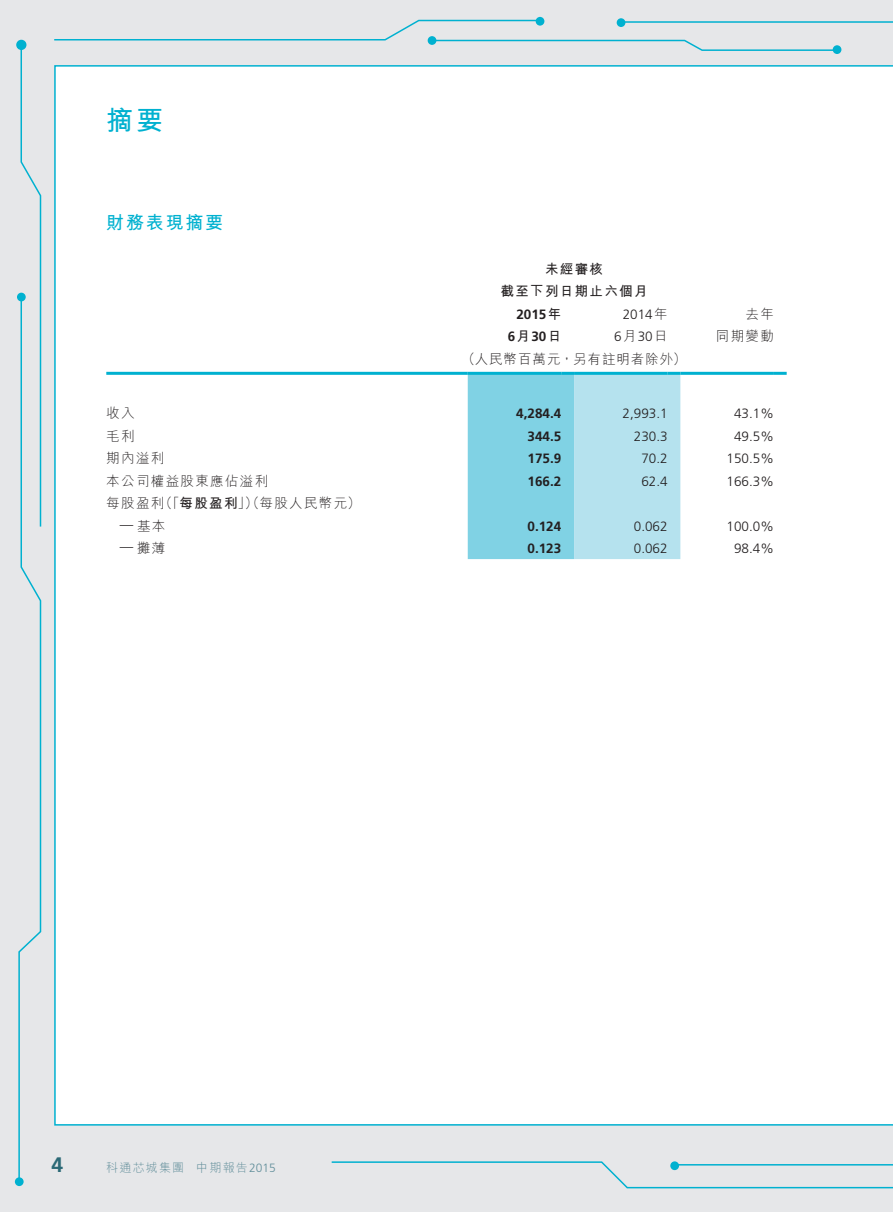
<style>
.page{position:relative;width:893px;height:1212px;background:#e6e7e9}
.page>*{position:absolute;margin:0;border:0;box-sizing:border-box;transform-origin:0 0}
.t1{font:700 27px "M Hei HK";color:#00b1d0}
.t2{font:700 21px "Frutiger LT Std";color:#2b6976}
.t3{font:700 18px "M Hei HK";letter-spacing:.1em;color:#00b1d0}
.t4{font:300 13.5px/22.5px "Frutiger LT Std";color:#231f20;text-align:right}
.t5{font:300 13.5px/22.5px "M Hei HK";letter-spacing:.1em;color:#231f20;text-align:right}
.t6{font:700 13.5px/22.5px "Frutiger LT Std";color:#231f20;text-align:right}
.t7{font:300 13.5px "M Hei HK";letter-spacing:.07em;color:#231f20}
.t8{font:700 13.5px/22.5px "M Hei HK";letter-spacing:.1em;color:#231f20;text-align:center}
.t9{font:300 12px "M Hei HK";letter-spacing:.1em;color:#618e9a}
.s1{font-family:"M Hei HK"}
.s2{font-weight:700}
.s3{font-family:"Frutiger LT Std"}
</style>
<div class="page">
<div style="left:54px;top:65px;width:839px;height:1060px;background:#fff"></div>
<svg style="left:54px;top:19px;width:780px;height:32px"></svg>
<div style="left:428px;top:36px;width:8px;height:9px;background:#00b1d0;border-radius:50%"></div>
<div style="left:536px;top:17px;width:8px;height:9px;background:#00b1d0;border-radius:50%"></div>
<div style="left:617px;top:18px;width:8px;height:9px;background:#00b1d0;border-radius:50%"></div>
<div style="left:833px;top:45px;width:8px;height:9px;background:#00b1d0;border-radius:50%"></div>
<hr style="left:621px;top:21px;width:272px;height:2px;background:#00b1d0">
<svg style="left:18px;top:39px;width:24px;height:1138px"></svg>
<div style="left:17px;top:40px;width:9px;height:9px;background:#00b1d0;border-radius:50%"></div>
<div style="left:16px;top:40px;width:10px;height:10px;border:2px solid #00b1d0;border-radius:50%"></div>
<div style="left:17px;top:293px;width:9px;height:8px;background:#00b1d0;border-radius:50%"></div>
<div style="left:15px;top:1177px;width:9px;height:9px;background:#00b1d0;border-radius:50%"></div>
<svg style="left:331px;top:1161px;width:562px;height:28px"></svg>
<div style="left:670px;top:1161px;width:9px;height:9px;background:#00b1d0;border-radius:50%"></div>
<hr style="left:106px;top:372px;width:362px;height:3px;background:#00b1d0">
<svg style="left:468px;top:372px;width:212px;height:187px;background:#98d9e8"></svg>
<hr style="left:680px;top:372px;width:94px;height:3px;background:#00b1d0">
<svg style="left:774px;top:372px;width:13px;height:3px"></svg>
<h1 class="t1" style="left:106px;top:101px;width:58px">摘要</h1>
<h3 class="t3" style="left:106px;top:209px;width:118px">財務表現摘要</h3>
<p class="t8" style="left:500px;top:256px;width:149px">未經審核<br>截至下列日期止六個月</p>
<p class="t6" style="left:508px;top:303px;width:55px">2015<span class="s1">年<br></span>6<span class="s1">月</span>30<span class="s1">日</span></p>
<p class="t4" style="left:614px;top:303px;width:55px">2014<span class="s1">年<br></span>6<span class="s1">月</span>30<span class="s1">日</span></p>
<p class="t5" style="left:716px;top:302px;width:60px">去年<br>同期變動</p>
<p class="t7" style="left:462px;top:352px;width:226px">（人民幣百萬元，另有註明者除外）</p>
<p class="t5" style="left:106px;top:402px;width:30px">收入</p>
<p class="t6" style="left:516px;top:402px;width:47px">4,284.4</p>
<p class="t4" style="left:623px;top:402px;width:47px">2,993.1</p>
<p class="t4" style="left:734px;top:402px;width:41px">43.1%</p>
<p class="t5" style="left:106px;top:424px;width:30px">毛利</p>
<p class="t6" style="left:527px;top:425px;width:35px">344.5</p>
<p class="t4" style="left:634px;top:425px;width:35px">230.3</p>
<p class="t4" style="left:734px;top:425px;width:41px">49.5%</p>
<p class="t5" style="left:106px;top:447px;width:60px">期內溢利</p>
<p class="t6" style="left:527px;top:447px;width:35px">175.9</p>
<p class="t4" style="left:641px;top:447px;width:28px">70.2</p>
<p class="t4" style="left:727px;top:447px;width:49px">150.5%</p>
<p class="t5" style="left:106px;top:469px;width:163px">本公司權益股東應佔溢利</p>
<p class="t6" style="left:527px;top:470px;width:35px">166.2</p>
<p class="t4" style="left:641px;top:470px;width:28px">62.4</p>
<p class="t4" style="left:727px;top:470px;width:49px">166.3%</p>
<p class="t5" style="left:120px;top:492px;width:242px;text-align:left;text-indent:-14px">每股盈利（「<span class="s2">每股盈利</span>」）（每股人民幣元）<span class="s3">—</span>基本</p>
<p class="t6" style="left:527px;top:515px;width:35px">0.124</p>
<p class="t4" style="left:634px;top:515px;width:35px">0.062</p>
<p class="t4" style="left:727px;top:515px;width:49px">100.0%</p>
<p class="t5" style="left:120px;top:537px;width:47px"><span class="s3">—</span>攤薄</p>
<p class="t6" style="left:527px;top:537px;width:35px">0.123</p>
<p class="t4" style="left:634px;top:537px;width:35px">0.062</p>
<p class="t4" style="left:734px;top:537px;width:41px">98.4%</p>
<h2 class="t2" style="left:52px;top:1152px;width:13px">4</h2>
<p class="t9" style="left:106px;top:1162px;width:171px">科通芯城集團 中期報告<span class="s3">2015</span></p>
</div>
